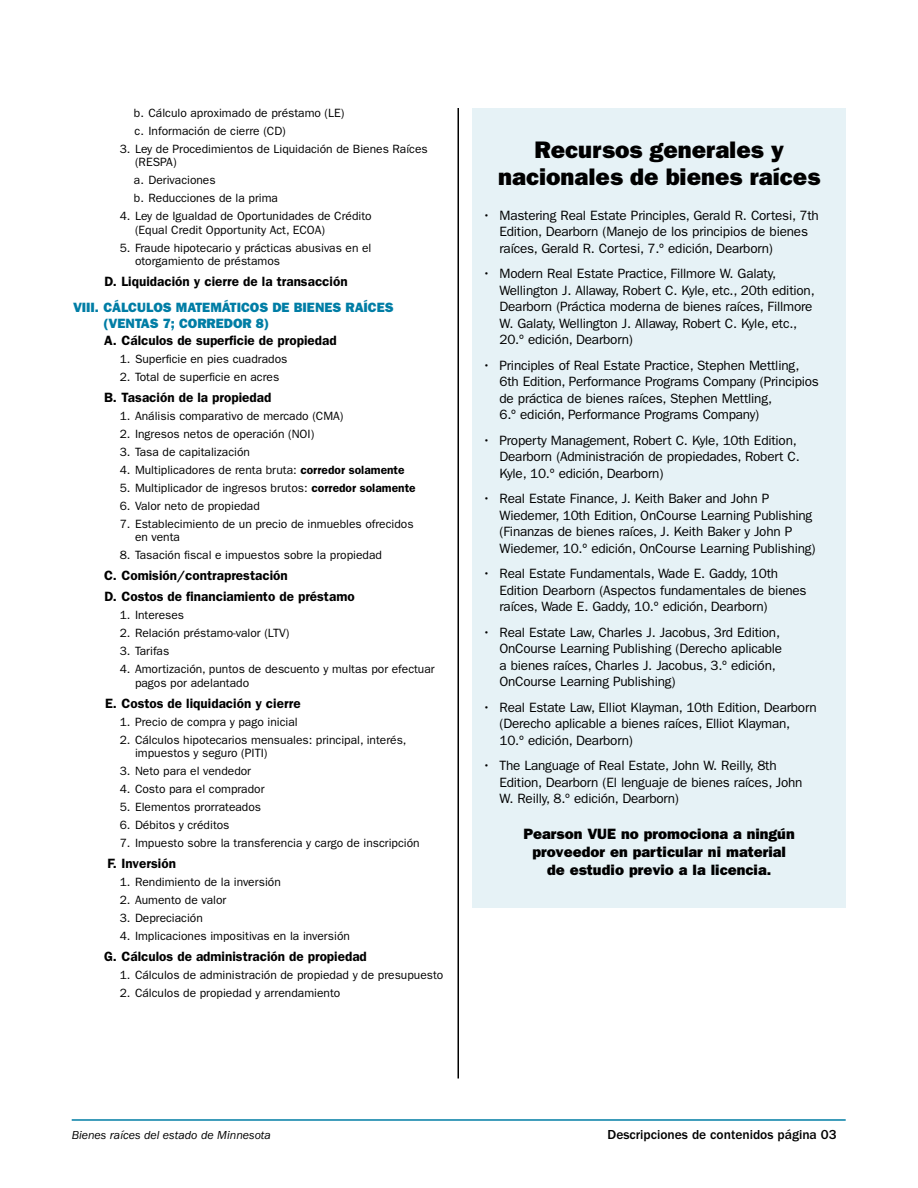
<style>
.page{position:relative;width:918px;height:1188px;background:#fff}
.page>*{position:absolute;margin:0;border:0;box-sizing:border-box;transform-origin:0 0}
.t1{font:24px/27px "ITC Franklin Gothic Std Hvy";color:#000;text-align:center}
.t2{font:15px/18px "ITC Franklin Gothic Std Hvy";color:#000;text-align:center}
.t3{font:13.5px/16.5px "ITC Franklin Gothic Std";letter-spacing:-.015em;color:#000}
.t4{font:600 13.5px/21px "ITC Franklin Gothic Std";color:#000}
.t5{font:13.5px/16.5px "ITC Franklin Gothic Std Hvy";color:#007da5}
.t6{font:500 13.5px "ITC Franklin Gothic Std";color:#000}
.t7{font:12px/13.5px "ITC Franklin Gothic Std";color:#000}
.t8{font:italic 12px "ITC Franklin Gothic Std";color:#000}
.s1{font-weight:600}
</style>
<div class="page">
<hr style="left:72px;top:1119px;width:774px;height:2px;background:#007da5">
<hr style="left:458px;top:108px;width:1px;height:970px;background:#000">
<div style="left:472px;top:109px;width:374px;height:799px;background:#e6f2f6"></div>
<p class="t7" style="left:134px;top:104px;width:212px;line-height:18px">b. Cálculo aproximado de préstamo (LE) c. Información de cierre (CD)</p>
<p class="t7" style="left:135px;top:142px;width:294px;text-indent:-15px">3. Ley de Procedimientos de Liquidación de Bienes Raíces (RESPA)</p>
<p class="t7" style="left:134px;top:171px;width:146px;line-height:18px">a. Derivaciones<br>b. Reducciones de la prima</p>
<p class="t7" style="left:135px;top:210px;width:238px;text-indent:-15px">4. Ley de Igualdad de Oportunidades de Crédito (Equal Credit Opportunity Act, ECOA)</p>
<p class="t7" style="left:135px;top:241px;width:238px;text-indent:-15px">5. Fraude hipotecario y prácticas abusivas en el otorgamiento de préstamos</p>
<p class="t4" style="left:105px;top:271px;width:245px">D. Liquidación y cierre de la transacción</p>
<p class="t5" style="left:103px;top:299px;width:292px;text-indent:-30px">VIII. CÁLCULOS MATEMÁTICOS DE BIENES RAÍCES (VENTAS 7; CORREDOR 8)</p>
<p class="t4" style="left:104px;top:330px;width:234px">A. Cálculos de superficie de propiedad</p>
<p class="t7" style="left:120px;top:352px;width:169px">1. Superficie en pies cuadrados</p>
<p class="t7" style="left:120px;top:370px;width:161px">2. Total de superficie en acres</p>
<p class="t4" style="left:104px;top:387px;width:169px">B. Tasación de la propiedad</p>
<p class="t7" style="left:120px;top:409px;width:225px">1. Análisis comparativo de mercado (CMA)</p>
<p class="t7" style="left:120px;top:427px;width:196px">2. Ingresos netos de operación (NOI)</p>
<p class="t7" style="left:120px;top:445px;width:132px">3. Tasa de capitalización</p>
<p class="t7" style="left:120px;top:463px;width:286px">4. Multiplicadores de renta bruta: <span class="s1">corredor solamente</span></p>
<p class="t7" style="left:120px;top:481px;width:298px">5. Multiplicador de ingresos brutos: <span class="s1">corredor solamente</span></p>
<p class="t7" style="left:120px;top:499px;width:142px">6. Valor neto de propiedad</p>
<p class="t7" style="left:135px;top:517px;width:280px;text-indent:-15px">7. Establecimiento de un precio de inmuebles ofrecidos en venta</p>
<p class="t7" style="left:120px;top:549px;width:264px">8. Tasación fiscal e impuestos sobre la propiedad</p>
<p class="t4" style="left:104px;top:565px;width:252px">C. Comisión/contraprestación<br>D. Costos de financiamiento de préstamo</p>
<p class="t7" style="left:120px;top:609px;width:66px">1. Intereses</p>
<p class="t7" style="left:120px;top:627px;width:171px">2. Relación préstamo-valor (LTV)</p>
<p class="t7" style="left:120px;top:645px;width:51px">3. Tarifas</p>
<p class="t7" style="left:135px;top:663px;width:301px;text-indent:-15px">4. Amortización, puntos de descuento y multas por efectuar pagos por adelantado</p>
<p class="t4" style="left:105px;top:693px;width:197px">E. Costos de liquidación y cierre</p>
<p class="t7" style="left:120px;top:715px;width:180px">1. Precio de compra y pago inicial</p>
<p class="t7" style="left:135px;top:733px;width:273px;text-indent:-15px">2. Cálculos hipotecarios mensuales: principal, interés, impuestos y seguro (PITI)</p>
<p class="t7" style="left:120px;top:765px;width:133px">3. Neto para el vendedor</p>
<p class="t7" style="left:120px;top:783px;width:146px">4. Costo para el comprador</p>
<p class="t7" style="left:120px;top:801px;width:143px">5. Elementos prorrateados</p>
<p class="t7" style="left:120px;top:819px;width:111px">6. Débitos y créditos</p>
<p class="t7" style="left:120px;top:837px;width:301px">7. Impuesto sobre la transferencia y cargo de inscripción</p>
<p class="t4" style="left:107px;top:853px;width:70px">F. Inversión</p>
<p class="t7" style="left:120px;top:876px;width:163px">1. Rendimiento de la inversión</p>
<p class="t7" style="left:120px;top:894px;width:108px">2. Aumento de valor</p>
<p class="t7" style="left:120px;top:912px;width:85px">3. Depreciación</p>
<p class="t7" style="left:120px;top:930px;width:232px">4. Implicaciones impositivas en la inversión</p>
<p class="t4" style="left:104px;top:946px;width:264px">G. Cálculos de administración de propiedad</p>
<p class="t7" style="left:120px;top:969px;width:325px">1. Cálculos de administración de propiedad y de presupuesto</p>
<p class="t7" style="left:120px;top:987px;width:222px">2. Cálculos de propiedad y arrendamiento</p>
<h1 class="t1" style="left:498px;top:137px;width:324px">Recursos generales y nacionales de bienes raíces</h1>
<p class="t3" style="left:500px;top:207px;width:321px;text-indent:-17px">• Mastering Real Estate Principles, Gerald R. Cortesi, 7th<br>Edition, Dearborn (Manejo de los principios de bienes raíces, Gerald R. Cortesi, 7.º edición, Dearborn)</p>
<p class="t3" style="left:500px;top:265px;width:317px;text-indent:-17px">• Modern Real Estate Practice, Fillmore W. Galaty, Wellington J. Allaway, Robert C. Kyle, etc., 20th edition, Dearborn (Práctica moderna de bienes raíces, Fillmore W. Galaty, Wellington J. Allaway, Robert C. Kyle, etc., 20.º edición, Dearborn)</p>
<p class="t3" style="left:500px;top:357px;width:321px;text-indent:-17px">• Principles of Real Estate Practice, Stephen Mettling, 6th Edition, Performance Programs Company (Principios de práctica de bienes raíces, Stephen Mettling,<br>6.º edición, Performance Programs Company)</p>
<p class="t3" style="left:500px;top:432px;width:302px;text-indent:-17px">• Property Management, Robert C. Kyle, 10th Edition,<br>Dearborn (Administración de propiedades, Robert C.<br>Kyle, 10.º edición, Dearborn)</p>
<p class="t3" style="left:500px;top:490px;width:317px;text-indent:-17px">• Real Estate Finance, J. Keith Baker and John P Wiedemer, 10th Edition, OnCourse Learning Publishing (Finanzas de bienes raíces, J. Keith Baker y John P Wiedemer, 10.º edición, OnCourse Learning Publishing)</p>
<p class="t3" style="left:500px;top:565px;width:309px;text-indent:-17px">• Real Estate Fundamentals, Wade E. Gaddy, 10th<br>Edition Dearborn (Aspectos fundamentales de bienes raíces, Wade E. Gaddy, 10.º edición, Dearborn)</p>
<p class="t3" style="left:500px;top:624px;width:284px;text-indent:-17px">• Real Estate Law, Charles J. Jacobus, 3rd Edition, OnCourse Learning Publishing (Derecho aplicable a bienes raíces, Charles J. Jacobus, 3.º edición, OnCourse Learning Publishing)</p>
<p class="t3" style="left:500px;top:699px;width:319px;text-indent:-17px">• Real Estate Law, Elliot Klayman, 10th Edition, Dearborn (Derecho aplicable a bienes raíces, Elliot Klayman,<br>10.º edición, Dearborn)</p>
<p class="t3" style="left:500px;top:757px;width:305px;text-indent:-17px">• The Language of Real Estate, John W. Reilly, 8th<br>Edition, Dearborn (El lenguaje de bienes raíces, John<br>W. Reilly, 8.º edición, Dearborn)</p>
<p class="t2" style="left:524px;top:825px;width:273px">Pearson VUE no promociona a ningún proveedor en particular ni material de estudio previo a la licencia.</p>
<p class="t8" style="left:72px;top:1128px;width:201px">Bienes raíces del estado de Minnesota</p>
<p class="t6" style="left:608px;top:1127px;width:231px">Descripciones de contenidos página 03</p>
</div>
